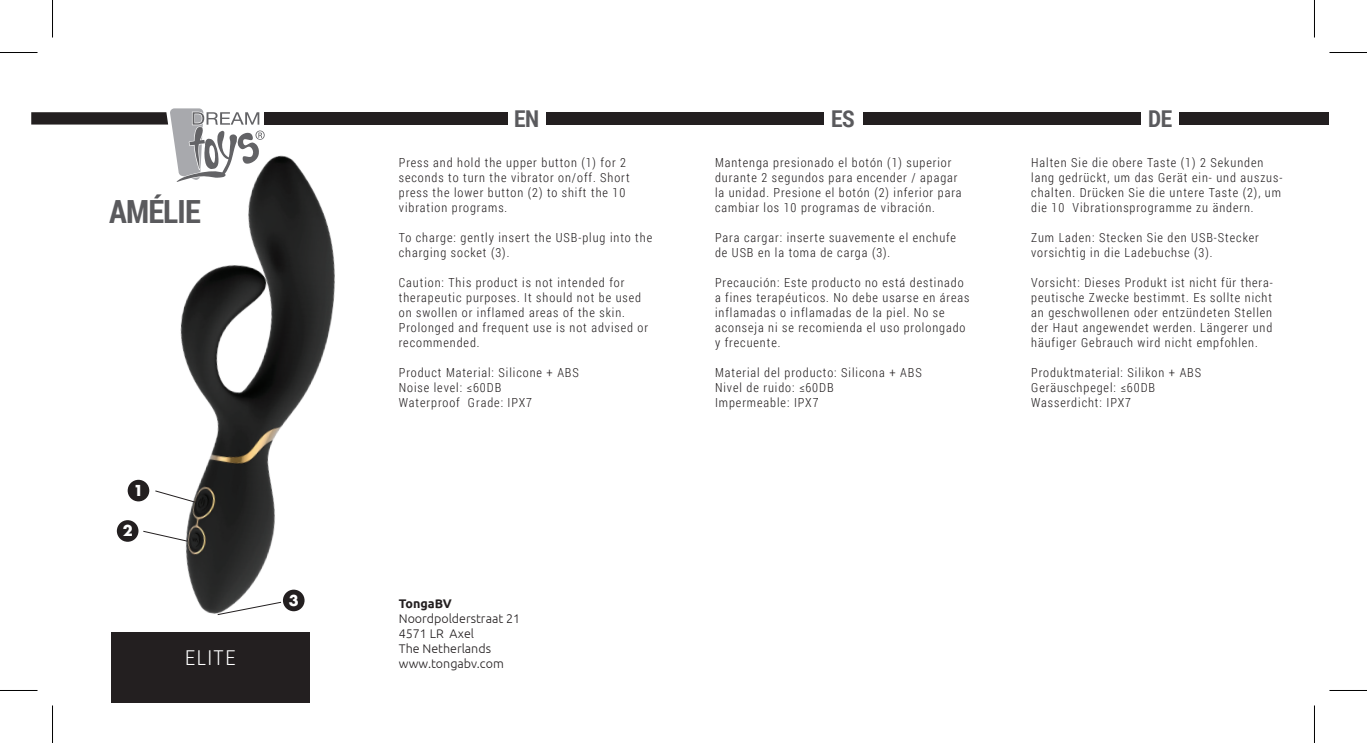
<style>
.page{position:relative;width:1367px;height:743px;background:#fff}
.page>*{position:absolute;margin:0;border:0;box-sizing:border-box;transform-origin:0 0}
.t1{font:700 32px "Roboto Condensed";letter-spacing:-.025em;color:#5a5a5d}
.t2{font:700 23.25px "Roboto Condensed";color:#5a5a5d}
.t3{font:300 20.5px "Roboto Condensed";letter-spacing:.075em;color:#fff}
.t4{font:700 14.75px "Futura";color:#fff}
.t5{font:300 12.5px/15px "Roboto Condensed";letter-spacing:.075em;color:#231f20}
.t6{font:300 12.5px/15px "Ubuntu";color:#231f20}
.t7{font:700 12.5px "Ubuntu";color:#231f20}
</style>
<div class="page">
<img style="left:127px;top:155px;width:208px;height:489px">
<div style="left:265px;top:112px;width:242px;height:13px;background:#231f20"></div>
<div style="left:863px;top:112px;width:277px;height:13px;background:#231f20"></div>
<div style="left:1179px;top:112px;width:149px;height:13px;background:#231f20"></div>
<div style="left:547px;top:112px;width:277px;height:13px;background:#231f20"></div>
<svg style="left:31px;top:108px;width:234px;height:74px"></svg>
<div style="left:111px;top:632px;width:198px;height:71px;background:#231f20"></div>
<div style="left:128px;top:480px;width:21px;height:21px;background:#231f20;border-radius:50%"></div>
<div style="left:117px;top:520px;width:21px;height:22px;background:#231f20;border-radius:50%"></div>
<div style="left:283px;top:589px;width:21px;height:22px;background:#231f20;border-radius:50%"></div>
<svg style="left:155px;top:490px;width:41px;height:13px"></svg>
<svg style="left:143px;top:530px;width:45px;height:12px"></svg>
<svg style="left:217px;top:601px;width:65px;height:14px"></svg>
<hr style="left:0;top:52px;width:38px;height:1px;background:#000">
<hr style="left:1329px;top:52px;width:37px;height:1px;background:#000">
<hr style="left:0;top:690px;width:38px;height:1px;background:#000">
<hr style="left:1329px;top:690px;width:37px;height:1px;background:#000">
<hr style="left:52px;top:0;width:1px;height:37px;background:#000">
<hr style="left:52px;top:705px;width:1px;height:38px;background:#000">
<hr style="left:1313px;top:0;width:1px;height:37px;background:#000">
<hr style="left:1313px;top:705px;width:1px;height:38px;background:#000">
<h1 class="t1" style="left:109px;top:189px;width:93px">AMÉLIE</h1>
<p class="t4" style="left:133px;top:480px;width:11px">1</p>
<p class="t4" style="left:123px;top:520px;width:11px">2</p>
<h3 class="t3" style="left:185px;top:644px;width:52px">ELITE</h3>
<p class="t4" style="left:289px;top:590px;width:11px">3</p>
<h2 class="t2" style="left:514px;top:103px;width:26px">EN</h2>
<h2 class="t2" style="left:831px;top:103px;width:25px">ES</h2>
<h2 class="t2" style="left:1148px;top:103px;width:25px">DE</h2>
<p class="t5" style="left:399px;top:155px;width:232px">Press and hold the upper button (1) for 2 seconds to turn the vibrator on/off. Short press the lower button (2) to shift the 10 vibration programs.</p>
<p class="t5" style="left:399px;top:230px;width:255px">To charge: gently insert the USB-plug into the charging socket (3).</p>
<p class="t5" style="left:399px;top:275px;width:251px">Caution: This product is not intended for therapeutic purposes. It should not be used on swollen or inflamed areas of the skin.<br>Prolonged and frequent use is not advised or recommended.</p>
<p class="t5" style="left:399px;top:365px;width:181px">Product Material: Silicone + ABS<br>Noise level: ≤60DB<br>Waterproof Grade: IPX7</p>
<p class="t5" style="left:715px;top:155px;width:248px">Mantenga presionado el botón (1) superior durante 2 segundos para encender / apagar la unidad. Presione el botón (2) inferior para cambiar los 10 programas de vibración.</p>
<p class="t5" style="left:715px;top:230px;width:242px">Para cargar: inserte suavemente el enchufe de USB en la toma de carga (3).</p>
<p class="t5" style="left:715px;top:275px;width:256px">Precaución: Este producto no está destinado a fines terapéuticos. No debe usarse en áreas inflamadas o inflamadas de la piel. No se aconseja ni se recomienda el uso prolongado y frecuente.</p>
<p class="t5" style="left:715px;top:365px;width:208px">Material del producto: Silicona + ABS<br>Nivel de ruido: ≤60DB<br>Impermeable: IPX7</p>
<p class="t5" style="left:1031px;top:155px;width:253px">Halten Sie die obere Taste (1) 2 Sekunden lang gedrückt, um das Gerät ein- und auszus&shy;chalten. Drücken Sie die untere Taste (2), um die 10 Vibrationsprogramme zu ändern.</p>
<p class="t5" style="left:1031px;top:230px;width:229px">Zum Laden: Stecken Sie den USB-Stecker vorsichtig in die Ladebuchse (3).</p>
<p class="t5" style="left:1031px;top:275px;width:243px;text-align:justify">Vorsicht: Dieses Produkt ist nicht für thera&shy;peutische Zwecke bestimmt. Es sollte nicht an geschwollenen oder entzündeten Stellen der Haut angewendet werden. Längerer und häufiger Gebrauch wird nicht empfohlen.</p>
<p class="t5" style="left:1031px;top:365px;width:171px">Produktmaterial: Silikon + ABS<br>Geräuschpegel: ≤60DB<br>Wasserdicht: IPX7</p>
<p class="t7" style="left:399px;top:596px;width:55px">TongaBV</p>
<p class="t6" style="left:399px;top:611px;width:123px">Noordpolderstraat 21<br>4571 LR Axel<br>The Netherlands www.tongabv.com</p>
</div>
